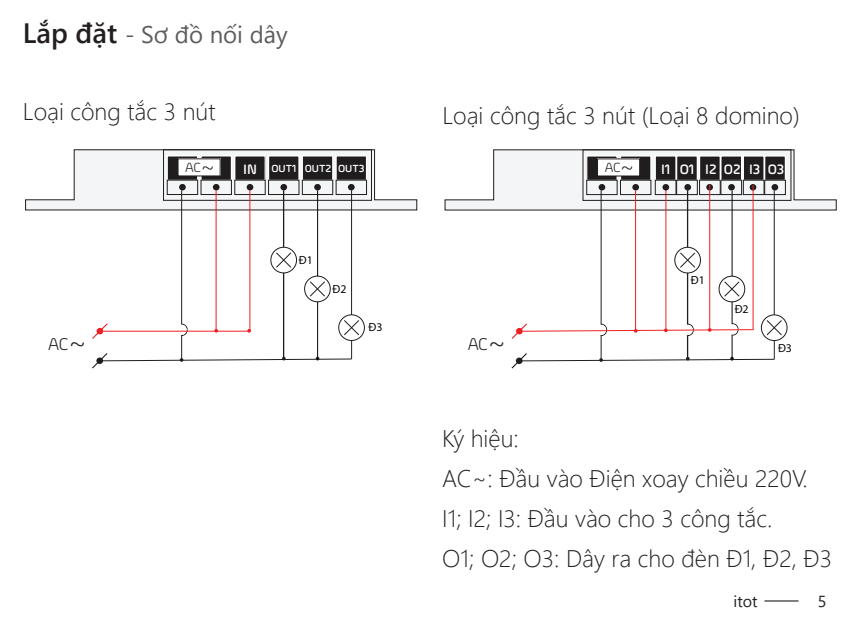
<style>
.page{position:relative;width:862px;height:635px;background:#fff}
.page>*{position:absolute;margin:0;border:0;box-sizing:border-box;transform-origin:0 0}
.t1{font:300 24px/40px "Segoe UI";color:#231f20}
.t2{font:24px "Segoe UI";color:#5d5d5d}
.t3{font:300 18px "VL Ample Soft";color:#201d1e}
.t4{font:16px "Segoe UI";color:#231f20}
.t5{font:500 14.4px "VL Ample Soft";color:#fff}
.t6{font:300 14px "VL Ample Soft";color:#201d1e}
.t7{font:12px "Myriad Pro";color:#040503}
.t8{font:500 10.8px "VL Ample Soft";color:#fff}
.s1{font-weight:600;font-size:28px;color:#231f20}
.s2{font-size:28.4px}
.s3{font-size:22px}
.s4{font-size:14.4px}
</style>
<div class="page">
<hr style="left:764px;top:600px;width:34px;height:2px;background:#231f20">
<svg style="left:444px;top:149px;width:393px;height:62px"></svg>
<div style="left:582px;top:149px;width:209px;height:52px;border:1px solid #201d1e"></div>
<div style="left:620px;top:156px;width:31px;height:24px;background:#201d1e"></div>
<div style="left:620px;top:155px;width:31px;height:26px;border:1px solid #fff"></div>
<div style="left:587px;top:156px;width:30px;height:24px;background:#201d1e"></div>
<div style="left:586px;top:155px;width:32px;height:26px;border:1px solid #fff"></div>
<div style="left:620px;top:180px;width:31px;height:15px;border:1px solid #201d1e"></div>
<div style="left:632px;top:184px;width:7px;height:6px;background:#201d1e;border-radius:50%"></div>
<div style="left:586px;top:180px;width:31px;height:15px;border:1px solid #201d1e"></div>
<div style="left:598px;top:184px;width:7px;height:6px;background:#201d1e;border-radius:50%"></div>
<div style="left:597px;top:159px;width:42px;height:17px;background:#fff"></div>
<div style="left:597px;top:159px;width:43px;height:17px;border:1px solid #201d1e"></div>
<div style="left:674px;top:247px;width:27px;height:26px;border:1px solid #201d1e;border-radius:50%"></div>
<svg style="left:680px;top:252px;width:15px;height:16px"></svg>
<svg style="left:719px;top:276px;width:26px;height:26px"></svg>
<div style="left:719px;top:276px;width:26px;height:26px;border:1px solid #201d1e;border-radius:50%"></div>
<svg style="left:724px;top:281px;width:16px;height:16px"></svg>
<hr style="left:773px;top:190px;width:2px;height:126px;background:#201d1e">
<svg style="left:761px;top:315px;width:26px;height:26px"></svg>
<div style="left:761px;top:315px;width:26px;height:26px;border:1px solid #201d1e;border-radius:50%"></div>
<hr style="left:731px;top:191px;width:2px;height:85px;background:#040503">
<hr style="left:731px;top:302px;width:2px;height:58px;background:#040503">
<hr style="left:687px;top:190px;width:1px;height:57px;background:#201d1e">
<hr style="left:687px;top:273px;width:1px;height:86px;background:#201d1e">
<hr style="left:665px;top:187px;width:1px;height:145px;background:#ee1f23">
<hr style="left:635px;top:191px;width:1px;height:140px;background:#ee1f23">
<hr style="left:600px;top:190px;width:2px;height:134px;background:#201d1e">
<div style="left:655px;top:156px;width:21px;height:24px;background:#201d1e"></div>
<div style="left:654px;top:155px;width:22px;height:26px;border:1px solid #fff"></div>
<div style="left:655px;top:180px;width:21px;height:15px;border:1px solid #201d1e"></div>
<div style="left:676px;top:156px;width:21px;height:24px;background:#201d1e"></div>
<div style="left:676px;top:155px;width:22px;height:26px;border:1px solid #fff"></div>
<div style="left:676px;top:180px;width:22px;height:15px;border:1px solid #201d1e"></div>
<div style="left:699px;top:156px;width:21px;height:24px;background:#201d1e"></div>
<div style="left:699px;top:155px;width:22px;height:26px;border:1px solid #fff"></div>
<div style="left:699px;top:180px;width:21px;height:15px;border:1px solid #201d1e"></div>
<div style="left:721px;top:156px;width:20px;height:24px;background:#201d1e"></div>
<div style="left:720px;top:155px;width:22px;height:26px;border:1px solid #fff"></div>
<div style="left:720px;top:180px;width:22px;height:15px;border:1px solid #201d1e"></div>
<div style="left:743px;top:156px;width:21px;height:24px;background:#201d1e"></div>
<div style="left:743px;top:155px;width:21px;height:26px;border:1px solid #fff"></div>
<div style="left:743px;top:180px;width:21px;height:15px;border:1px solid #201d1e"></div>
<div style="left:764px;top:156px;width:21px;height:24px;background:#201d1e"></div>
<div style="left:764px;top:155px;width:22px;height:26px;border:1px solid #fff"></div>
<div style="left:764px;top:180px;width:22px;height:15px;border:1px solid #201d1e"></div>
<div style="left:662px;top:184px;width:7px;height:6px;background:#201d1e;border-radius:50%"></div>
<div style="left:684px;top:184px;width:7px;height:6px;background:#201d1e;border-radius:50%"></div>
<svg style="left:706px;top:184px;width:7px;height:6px"></svg>
<div style="left:728px;top:184px;width:7px;height:6px;background:#201d1e;border-radius:50%"></div>
<div style="left:749px;top:184px;width:7px;height:6px;background:#201d1e;border-radius:50%"></div>
<div style="left:771px;top:184px;width:7px;height:6px;background:#201d1e;border-radius:50%"></div>
<hr style="left:709px;top:185px;width:1px;height:145px;background:#ee1f23">
<hr style="left:752px;top:185px;width:2px;height:145px;background:#ee1f23">
<svg style="left:511px;top:320px;width:271px;height:49px"></svg>
<svg style="left:25px;top:149px;width:392px;height:62px"></svg>
<div style="left:163px;top:149px;width:209px;height:52px;border:1px solid #201d1e"></div>
<div style="left:336px;top:156px;width:30px;height:24px;background:#201d1e"></div>
<div style="left:335px;top:155px;width:32px;height:26px;border:1px solid #fff"></div>
<div style="left:336px;top:180px;width:31px;height:15px;border:1px solid #201d1e"></div>
<div style="left:348px;top:184px;width:7px;height:6px;background:#201d1e;border-radius:50%"></div>
<div style="left:302px;top:156px;width:31px;height:24px;background:#201d1e"></div>
<div style="left:302px;top:155px;width:31px;height:26px;border:1px solid #fff"></div>
<div style="left:268px;top:156px;width:31px;height:24px;background:#201d1e"></div>
<div style="left:268px;top:155px;width:32px;height:26px;border:1px solid #fff"></div>
<div style="left:235px;top:156px;width:30px;height:24px;background:#201d1e"></div>
<div style="left:234px;top:155px;width:32px;height:26px;border:1px solid #fff"></div>
<div style="left:201px;top:156px;width:30px;height:24px;background:#201d1e"></div>
<div style="left:200px;top:155px;width:32px;height:26px;border:1px solid #fff"></div>
<div style="left:167px;top:156px;width:31px;height:24px;background:#201d1e"></div>
<div style="left:167px;top:155px;width:31px;height:26px;border:1px solid #fff"></div>
<div style="left:302px;top:180px;width:31px;height:15px;border:1px solid #201d1e"></div>
<div style="left:314px;top:184px;width:7px;height:6px;background:#201d1e;border-radius:50%"></div>
<div style="left:268px;top:180px;width:31px;height:15px;border:1px solid #201d1e"></div>
<div style="left:280px;top:184px;width:7px;height:6px;background:#201d1e;border-radius:50%"></div>
<div style="left:234px;top:180px;width:32px;height:15px;border:1px solid #201d1e"></div>
<svg style="left:247px;top:184px;width:6px;height:6px"></svg>
<div style="left:200px;top:180px;width:32px;height:15px;border:1px solid #201d1e"></div>
<div style="left:213px;top:184px;width:7px;height:6px;background:#201d1e;border-radius:50%"></div>
<div style="left:167px;top:180px;width:31px;height:15px;border:1px solid #201d1e"></div>
<div style="left:179px;top:184px;width:7px;height:6px;background:#201d1e;border-radius:50%"></div>
<div style="left:178px;top:159px;width:42px;height:17px;background:#fff"></div>
<div style="left:271px;top:247px;width:26px;height:26px;border:1px solid #201d1e;border-radius:50%"></div>
<svg style="left:276px;top:252px;width:15px;height:16px"></svg>
<div style="left:304px;top:276px;width:26px;height:26px;border:1px solid #201d1e;border-radius:50%"></div>
<svg style="left:310px;top:281px;width:15px;height:16px"></svg>
<hr style="left:351px;top:190px;width:1px;height:126px;background:#201d1e">
<div style="left:338px;top:315px;width:27px;height:26px;border:1px solid #201d1e;border-radius:50%"></div>
<hr style="left:317px;top:190px;width:1px;height:86px;background:#040503">
<hr style="left:317px;top:302px;width:1px;height:58px;background:#040503">
<hr style="left:283px;top:190px;width:1px;height:57px;background:#201d1e">
<hr style="left:283px;top:273px;width:1px;height:86px;background:#201d1e">
<hr style="left:249px;top:190px;width:1px;height:141px;background:#ee1f23">
<hr style="left:215px;top:190px;width:2px;height:141px;background:#ee1f23">
<hr style="left:181px;top:190px;width:1px;height:134px;background:#201d1e">
<svg style="left:92px;top:320px;width:267px;height:49px"></svg>
<div style="left:176px;top:325px;width:11px;height:10px;background:#fff;border-radius:50%"></div>
<hr style="left:103px;top:330px;width:147px;height:2px;background:#ee1f23">
<p class="t2" style="left:23px;top:12px;width:266px"><span class="s1">Lắp đặt</span> - Sơ đồ nối dây</p>
<p class="t1" style="left:23px;top:89px;width:194px">Loại công tắc 3 nút</p>
<p class="t1" style="left:442px;top:93px;width:359px">Loại công tắc 3 nút (Loại 8 domino)</p>
<p class="t3" style="left:48px;top:332px;width:39px">AC<span class="s2">~</span></p>
<p class="t6" style="left:185px;top:158px;width:30px">AC<span class="s3">~</span></p>
<p class="t8" style="left:243px;top:161px;width:55px"><span class="s4">IN</span> OUT1</p>
<p class="t8" style="left:305px;top:161px;width:61px">OUT2 OUT3</p>
<p class="t7" style="left:299px;top:253px;width:15px">Đ1</p>
<p class="t7" style="left:332px;top:281px;width:15px">Đ2</p>
<p class="t7" style="left:369px;top:320px;width:15px">Đ3</p>
<p class="t3" style="left:468px;top:332px;width:39px">AC<span class="s2">~</span></p>
<p class="t6" style="left:605px;top:158px;width:30px">AC<span class="s3">~</span></p>
<p class="t5" style="left:661px;top:159px;width:125px">I1 O1 I2 O2 I3 O3</p>
<p class="t7" style="left:691px;top:272px;width:15px">Đ1</p>
<p class="t7" style="left:734px;top:301px;width:15px">Đ2</p>
<p class="t7" style="left:778px;top:340px;width:15px">Đ3</p>
<p class="t1" style="left:442px;top:416px;width:391px">Ký hiệu:<br>AC~: Đầu vào Điện xoay chiều 220V.<br>I1; I2; I3: Đầu vào cho 3 công tắc.<br>O1; O2; O3: Dây ra cho đèn Đ1, Đ2, Đ3</p>
<p class="t4" style="left:733px;top:586px;width:26px">itot</p>
<p class="t4" style="left:818px;top:586px;width:10px">5</p>
</div>
